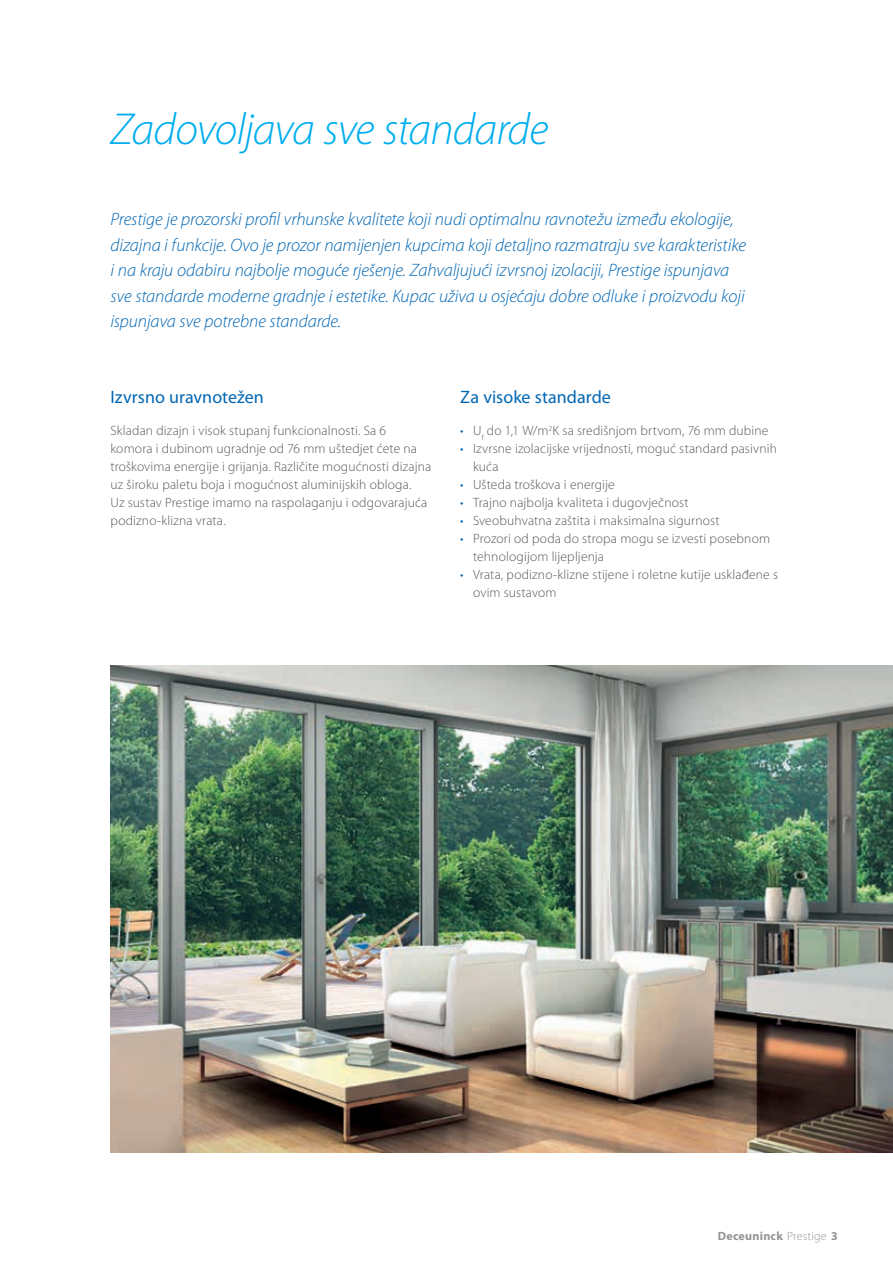
<style>
.page{position:relative;width:893px;height:1263px;background:#fff}
.page>*{position:absolute;margin:0;border:0;box-sizing:border-box;transform-origin:0 0}
.t1{font:italic 300 45px "Myriad Pro";letter-spacing:-.02em;color:#00aeef}
.t2{font:italic 300 18px/25.5px "Myriad Pro";letter-spacing:-.005em;color:#0166b3}
.t3{font:18px "Myriad Pro";letter-spacing:.005em;color:#0166b3}
.t4{font:300 13.5px/18px "Myriad Pro";letter-spacing:.01em;color:#57585a}
.t5{font:700 12px "Myriad Pro";letter-spacing:.025em;color:#939598}
.s1{color:#0166b3}
.s2{font-weight:300}
</style>
<div class="page">
<img style="left:111px;top:665px;width:782px;height:487px">
<h1 class="t1" style="left:111px;top:105px;width:439px">Zadovoljava sve standarde</h1>
<p class="t2" style="left:111px;top:207px;width:637px">Prestige je prozorski profil vrhunske kvalitete koji nudi optimalnu ravnotežu između ekologije, dizajna i funkcije. Ovo je prozor namijenjen kupcima koji detaljno razmatraju sve karakteristike i na kraju odabiru najbolje moguće rješenje. Zahvaljujući izvrsnoj izolaciji, Prestige ispunjava sve standarde moderne gradnje i estetike. Kupac uživa u osjećaju dobre odluke i proizvodu koji ispunjava sve potrebne standarde.</p>
<h2 class="t3" style="left:111px;top:386px;width:155px">Izvrsno uravnotežen</h2>
<p class="t4" style="left:111px;top:422px;width:322px">Skladan dizajn i visok stupanj funkcionalnosti. Sa 6 komora i dubinom ugradnje od 76 mm uštedjet ćete na troškovima energije i grijanja. Različite mogućnosti dizajna uz široku paletu boja i mogućnost aluminijskih obloga.<br>Uz sustav Prestige imamo na raspolaganju i odgovarajuća podizno-klizna vrata.</p>
<h2 class="t3" style="left:460px;top:386px;width:152px">Za visoke standarde</h2>
<p class="t4" style="left:460px;top:422px;width:310px"><span class="s1">•</span> U<sub>f</sub> do 1,1 W/m<sup>2</sup>K sa središnjom brtvom, 76 mm dubine</p>
<p class="t4" style="left:473px;top:440px;width:305px;text-indent:-13px"><span class="s1">•</span> Izvrsne izolacijske vrijednosti, moguć standard pasivnih kuća</p>
<p class="t4" style="left:460px;top:476px;width:156px"><span class="s1">•</span> Ušteda troškova i energije</p>
<p class="t4" style="left:460px;top:494px;width:230px"><span class="s1">•</span> Trajno najbolja kvaliteta i dugovječnost</p>
<p class="t4" style="left:460px;top:512px;width:261px"><span class="s1">•</span> Sveobuhvatna zaštita i maksimalna sigurnost</p>
<p class="t4" style="left:473px;top:530px;width:299px;text-indent:-13px"><span class="s1">•</span> Prozori od poda do stropa mogu se izvesti posebnom tehnologijom lijepljenja</p>
<p class="t4" style="left:473px;top:566px;width:307px;text-indent:-13px"><span class="s1">•</span> Vrata, podizno-klizne stijene i roletne kutije usklađene s ovim sustavom</p>
<p class="t5" style="left:718px;top:1228px;width:121px">Deceuninck <span class="s2">Prestige</span> 3</p>
</div>
